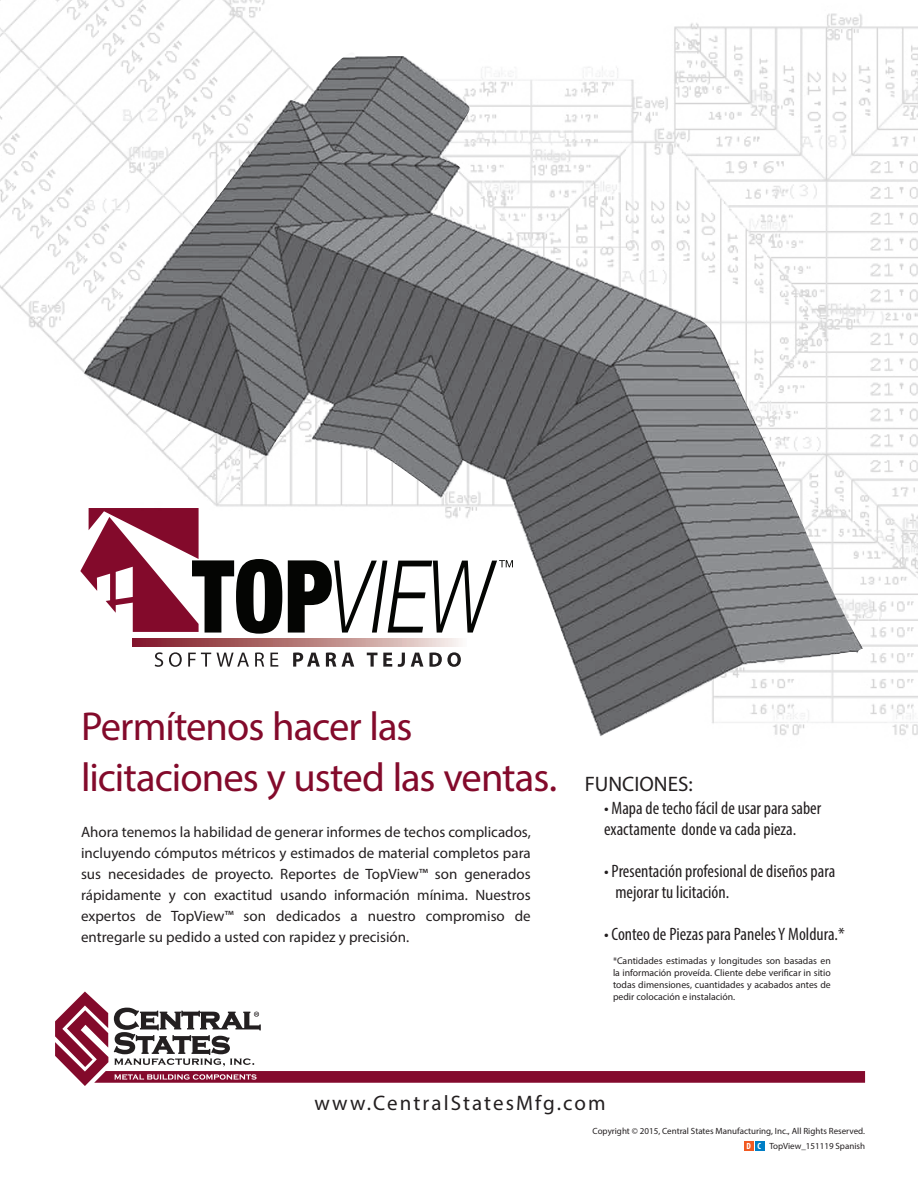
<style>
.page{position:relative;width:918px;height:1188px;background:#fff}
.page>*{position:absolute;margin:0;border:0;box-sizing:border-box;transform-origin:0 0}
.t1{font:40.5px/51px "Myriad Pro";letter-spacing:-.025em;color:#830a2b}
.t2{font:21px "Myriad Pro";letter-spacing:.1em;color:#231f20}
.t3{font:condensed 18px/21px "Myriad Pro";color:#231f20}
.t4{font:15px/21px "Myriad Pro";color:#231f20;text-align:justify}
.t5{font:9.75px/12px "Myriad Pro";color:#231f20;text-align:justify}
.t6{font:9px/14.9px "Myriad Pro";color:#231f20;text-align:right}
.s1{font-size:21px;color:#231f20}
.s2{font-weight:700;font-stretch:condensed;color:#fff}
</style>
<div class="page">
<img style="left:0;top:0;width:918px;height:735px">
<img style="left:83px;top:52px;width:780px;height:684px">
<svg style="left:133px;top:639px;width:334px;height:7px;background:#b87e80"></svg>
<svg style="left:80px;top:508px;width:202px;height:126px"></svg>
<svg style="left:288px;top:560px;width:225px;height:73px"></svg>
<svg style="left:155px;top:652px;width:8px;height:15px"></svg>
<svg style="left:169px;top:652px;width:13px;height:15px"></svg>
<svg style="left:188px;top:653px;width:23px;height:14px"></svg>
<svg style="left:217px;top:653px;width:32px;height:14px"></svg>
<svg style="left:255px;top:653px;width:9px;height:14px"></svg>
<svg style="left:270px;top:653px;width:8px;height:14px"></svg>
<svg style="left:293px;top:653px;width:27px;height:14px"></svg>
<svg style="left:326px;top:653px;width:10px;height:14px"></svg>
<svg style="left:342px;top:653px;width:12px;height:14px"></svg>
<svg style="left:367px;top:653px;width:25px;height:14px"></svg>
<svg style="left:398px;top:653px;width:7px;height:14px"></svg>
<svg style="left:411px;top:653px;width:12px;height:14px"></svg>
<svg style="left:429px;top:652px;width:32px;height:15px"></svg>
<svg style="left:55px;top:992px;width:810px;height:94px"></svg>
<div style="left:755px;top:1141px;width:10px;height:9px;background:#007ec5"></div>
<div style="left:744px;top:1141px;width:10px;height:9px;background:#f15921"></div>
<h1 class="t1" style="left:81px;top:700px;width:613px">Permítenos hacer las<br>licitaciones y usted las ventas. <span class="s1">FUNCIONES:</span></h1>
<p class="t3" style="left:604px;top:797px;width:219px">• Mapa de techo fácil de usar para saber exactamente donde va cada pieza.</p>
<p class="t3" style="left:615px;top:860px;width:221px;text-indent:-11px">• Presentación profesional de diseños para mejorar tu licitación.</p>
<p class="t3" style="left:604px;top:923px;width:242px">• Conteo de Piezas para Paneles Y Moldura.*</p>
<p class="t5" style="left:613px;top:955px;width:219px">*Cantidades estimadas y longitudes son basadas en la información proveída. Cliente debe verificar in sitio todas dimensiones, cuantidades y acabados antes de pedir colocación e instalación.</p>
<p class="t4" style="left:81px;top:821px;width:451px">Ahora tenemos la habilidad de generar informes de techos complicados, incluyendo cómputos métricos y estimados de material completos para sus necesidades de proyecto. Reportes de TopView™ son generados rápidamente y con exactitud usando información mínima. Nuestros expertos de TopView™ son dedicados a nuestro compromiso de entregarle su pedido a usted con rapidez y precisión.</p>
<h2 class="t2" style="left:314px;top:1090px;width:293px">www.CentralStatesMfg.com</h2>
<p class="t6" style="left:593px;top:1123px;width:274px">Copyright © 2015, Central States Manufacturing, Inc., All Rights Reserved.<br><span class="s2">D C</span> TopView_151119 Spanish</p>
</div>
